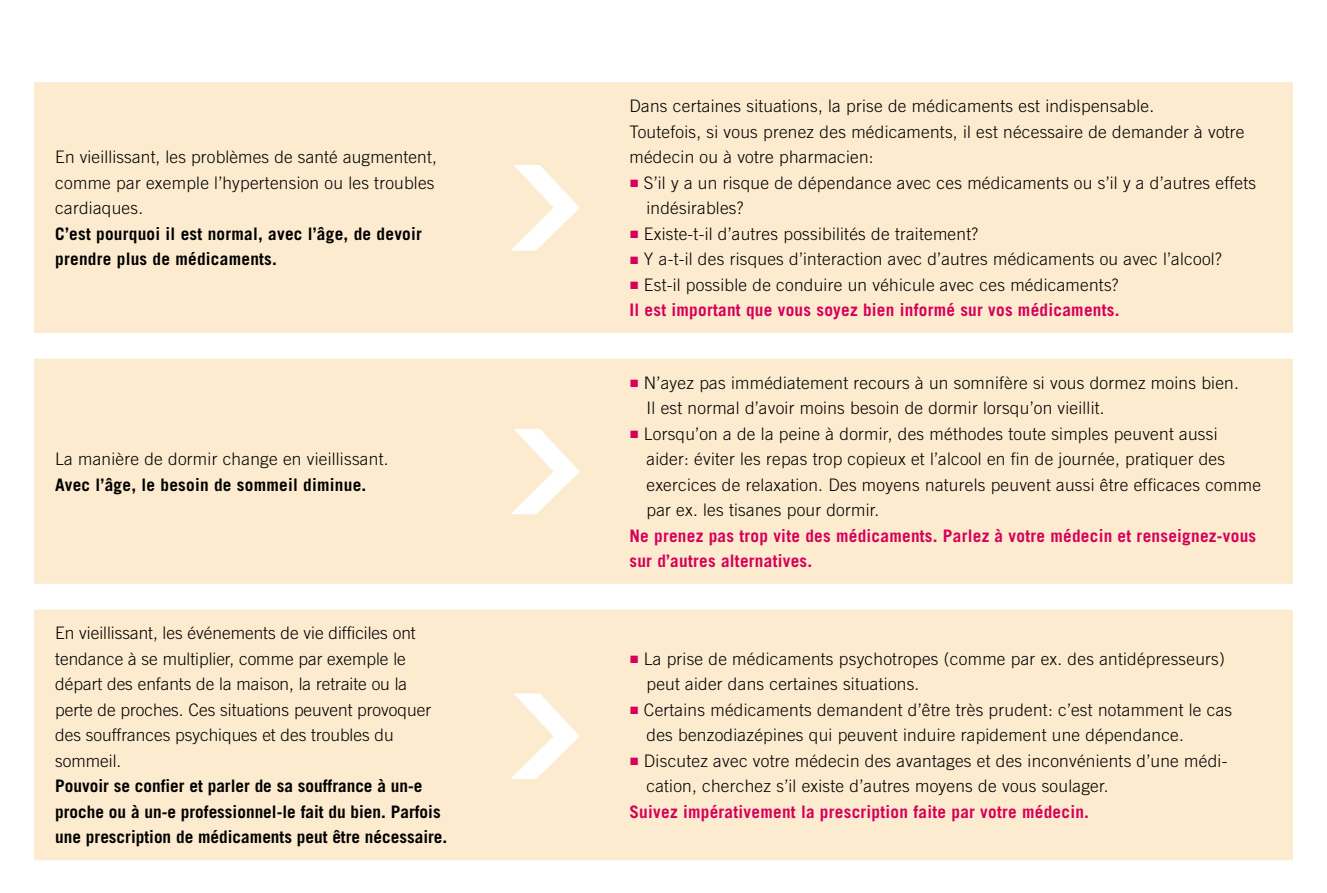
<style>
.page{position:relative;width:1327px;height:893px;background:#fff}
.page>*{position:absolute;margin:0;border:0;box-sizing:border-box;transform-origin:0 0}
.t1{font:300 17.25px/25.5px "Trade Gothic";letter-spacing:.015em;color:#000}
.t2{font:700 17.25px/25.5px "Trade Gothic";color:#000}
.t3{font:700 17.25px/25.5px "Trade Gothic";letter-spacing:.015em;color:#d60059}
.s1{font-family:"European Pi Three";font-weight:400;color:#d60059}
</style>
<div class="page">
<div style="left:34px;top:82px;width:1259px;height:778px;background:#fdebcf"></div>
<svg style="left:34px;top:333px;width:1259px;height:276px;fill:#fdebcf"></svg>
<svg style="left:510px;top:165px;width:70px;height:85px"></svg>
<svg style="left:510px;top:429px;width:70px;height:85px"></svg>
<svg style="left:510px;top:693px;width:70px;height:86px"></svg>
<p class="t1" style="left:55px;top:144px;width:383px">En vieillissant, les problèmes de santé augmentent, comme par exemple l’hypertension ou les troubles cardiaques.</p>
<p class="t2" style="left:55px;top:221px;width:368px">C’est pourquoi il est normal, avec l’âge, de devoir prendre plus de médicaments.</p>
<p class="t1" style="left:55px;top:446px;width:335px">La manière de dormir change en vieillissant.</p>
<p class="t2" style="left:55px;top:471px;width:312px">Avec l’âge, le besoin de sommeil diminue.</p>
<p class="t1" style="left:55px;top:620px;width:377px">En vieillissant, les événements de vie difficiles ont tendance à se multiplier, comme par exemple le départ des enfants de la maison, la retraite ou la perte de proches. Ces situations peuvent provoquer des souffrances psychiques et des troubles du sommeil.</p>
<p class="t2" style="left:55px;top:773px;width:393px">Pouvoir se confier et parler de sa souffrance à un-e proche ou à un-e professionnel-le fait du bien. Parfois une prescription de médicaments peut être nécessaire.</p>
<p class="t1" style="left:629px;top:93px;width:526px">Dans certaines situations, la prise de médicaments est indispensable.</p>
<p class="t1" style="left:629px;top:119px;width:616px">Toutefois, si vous prenez des médicaments, il est nécessaire de demander à votre</p>
<p class="t1" style="left:629px;top:144px;width:246px">médecin ou à votre pharmacien:</p>
<p class="t1" style="left:629px;top:170px;width:628px"><span class="s1">J</span> S’il y a un risque de dépendance avec ces médicaments ou s’il y a d’autres effets</p>
<p class="t1" style="left:646px;top:195px;width:99px">indésirables?</p>
<p class="t1" style="left:629px;top:221px;width:350px"><span class="s1">J</span> Existe-t-il d’autres possibilités de traitement?</p>
<p class="t1" style="left:629px;top:246px;width:594px"><span class="s1">J</span> Y a-t-il des risques d’interaction avec d’autres médicaments ou avec l’alcool?</p>
<p class="t1" style="left:629px;top:272px;width:491px"><span class="s1">J</span> Est-il possible de conduire un véhicule avec ces médicaments?</p>
<p class="t3" style="left:629px;top:297px;width:491px">Il est important que vous soyez bien informé sur vos médicaments.</p>
<p class="t1" style="left:629px;top:369px;width:611px"><span class="s1">J</span> N’ayez pas immédiatement recours à un somnifère si vous dormez moins bien.</p>
<p class="t1" style="left:646px;top:395px;width:460px">Il est normal d’avoir moins besoin de dormir lorsqu’on vieillit.</p>
<p class="t1" style="left:629px;top:420px;width:589px"><span class="s1">J</span> Lorsqu’on a de la peine à dormir, des méthodes toute simples peuvent aussi</p>
<p class="t1" style="left:646px;top:446px;width:580px">aider: éviter les repas trop copieux et l’alcool en fin de journée, pratiquer des</p>
<p class="t1" style="left:646px;top:471px;width:616px">exercices de relaxation. Des moyens naturels peuvent aussi être efficaces comme</p>
<p class="t1" style="left:646px;top:497px;width:234px">par ex. les tisanes pour dormir.</p>
<p class="t3" style="left:629px;top:522px;width:628px">Ne prenez pas trop vite des médicaments. Parlez à votre médecin et renseignez-vous sur d’autres alternatives.</p>
<p class="t1" style="left:629px;top:646px;width:597px"><span class="s1">J</span> La prise de médicaments psychotropes (comme par ex. des antidépresseurs)</p>
<p class="t1" style="left:646px;top:671px;width:274px">peut aider dans certaines situations.</p>
<p class="t1" style="left:629px;top:697px;width:604px"><span class="s1">J</span> Certains médicaments demandent d’être très prudent: c’est notamment le cas</p>
<p class="t1" style="left:646px;top:722px;width:539px">des benzodiazépines qui peuvent induire rapidement une dépendance.</p>
<p class="t1" style="left:629px;top:748px;width:598px"><span class="s1">J</span> Discutez avec votre médecin des avantages et des inconvénients d’une médi-</p>
<p class="t1" style="left:646px;top:773px;width:464px">cation, cherchez s’il existe d’autres moyens de vous soulager.</p>
<p class="t3" style="left:629px;top:799px;width:461px">Suivez impérativement la prescription faite par votre médecin.</p>
</div>
